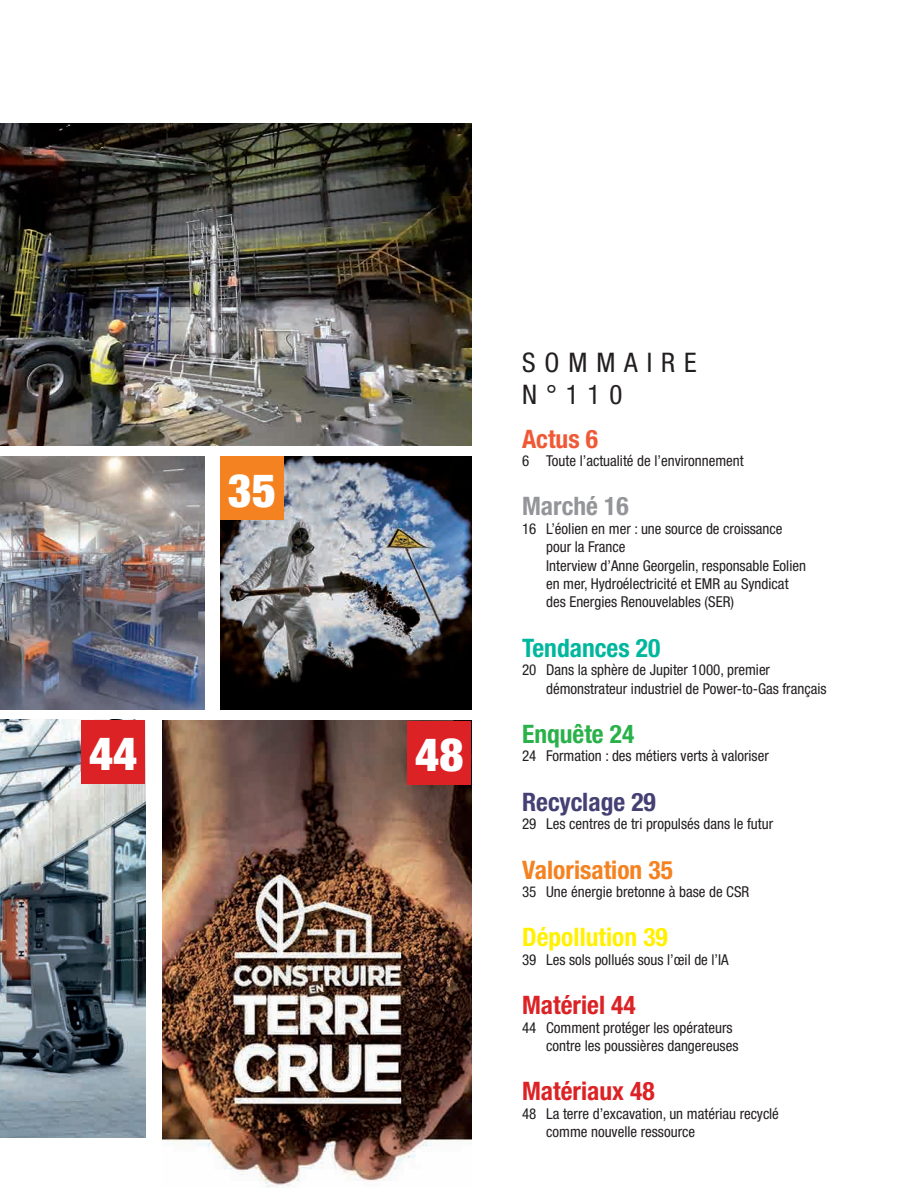
<style>
.page{position:relative;width:916px;height:1190px;background:#fff}
.page>*{position:absolute;margin:0;border:0;box-sizing:border-box;transform-origin:0 0}
.t1{font:900 condensed 46.35px "Helvetica Neue";color:#fff}
.t2{font:condensed 27px/32.4px "Helvetica Neue";letter-spacing:.33em;color:#231f20}
.t3{font:700 condensed 25.5px "Helvetica Neue";color:#dc2225}
.t4{font:700 condensed 25.5px "Helvetica Neue";color:#f58220}
.t5{font:700 condensed 25.5px "Helvetica Neue";color:#fff101}
.t6{font:700 condensed 25.5px "Helvetica Neue";color:#00b79d}
.t7{font:700 condensed 25.5px "Helvetica Neue";color:#454073}
.t8{font:700 condensed 25.5px "Helvetica Neue";color:#2ab14a}
.t9{font:700 condensed 25.5px "Helvetica Neue";color:#939598}
.t10{font:700 condensed 25.5px "Helvetica Neue";color:#f05935}
.t11{font:condensed 15px/18.5px "Helvetica Neue";color:#231f20}
</style>
<div class="page">
<img style="left:0;top:720px;width:145px;height:417px">
<img style="left:162px;top:721px;width:309px;height:466px">
<img style="left:0;top:123px;width:471px;height:322px">
<img style="left:0;top:456px;width:205px;height:253px">
<img style="left:220px;top:456px;width:251px;height:253px">
<div style="left:220px;top:456px;width:64px;height:64px;background:#f58220"></div>
<div style="left:81px;top:720px;width:64px;height:64px;background:#dc2225"></div>
<div style="left:407px;top:721px;width:64px;height:64px;background:#dc2225"></div>
<h1 class="t1" style="left:228px;top:462px;width:50px">35</h1>
<h1 class="t1" style="left:89px;top:725px;width:50px">44</h1>
<h1 class="t1" style="left:415px;top:726px;width:50px">48</h1>
<h2 class="t2" style="left:522px;top:346px;width:102px">sommaire<br>N°110</h2>
<h3 class="t10" style="left:522px;top:423px;width:77px">Actus 6</h3>
<p class="t11" style="left:522px;top:451px;width:223px">6 Toute l’actualité de l’environnement</p>
<h3 class="t9" style="left:522px;top:491px;width:108px">Marché 16</h3>
<p class="t11" style="left:546px;top:519px;width:261px;text-indent:-24px">16 L’éolien en mer : une source de croissance pour la France<br>Interview d’Anne Georgelin, responsable Eolien en mer, Hydroélectricité et EMR au Syndicat des Energies Renouvelables (SER)</p>
<h3 class="t6" style="left:522px;top:632px;width:140px">Tendances 20</h3>
<p class="t11" style="left:546px;top:661px;width:282px;text-indent:-24px">20 Dans la sphère de Jupiter 1000, premier démonstrateur industriel de Power-to-Gas français</p>
<h3 class="t8" style="left:522px;top:718px;width:114px">Enquête 24</h3>
<p class="t11" style="left:522px;top:747px;width:248px">24 Formation : des métiers verts à valoriser</p>
<h3 class="t7" style="left:522px;top:786px;width:135px">Recyclage 29</h3>
<p class="t11" style="left:522px;top:815px;width:253px">29 Les centres de tri propulsés dans le futur</p>
<h3 class="t4" style="left:522px;top:854px;width:152px">Valorisation 35</h3>
<p class="t11" style="left:522px;top:882px;width:229px">35 Une énergie bretonne à base de CSR</p>
<h3 class="t5" style="left:522px;top:922px;width:147px">Dépollution 39</h3>
<p class="t11" style="left:522px;top:950px;width:208px">39 Les sols pollués sous l’œil de l’IA</p>
<h3 class="t3" style="left:522px;top:990px;width:115px">Matériel 44</h3>
<p class="t11" style="left:546px;top:1018px;width:194px;text-indent:-24px">44 Comment protéger les opérateurs contre les poussières dangereuses</p>
<h3 class="t3" style="left:522px;top:1076px;width:134px">Matériaux 48</h3>
<p class="t11" style="left:546px;top:1104px;width:234px;text-indent:-24px">48 La terre d’excavation, un matériau recyclé comme nouvelle ressource</p>
</div>
